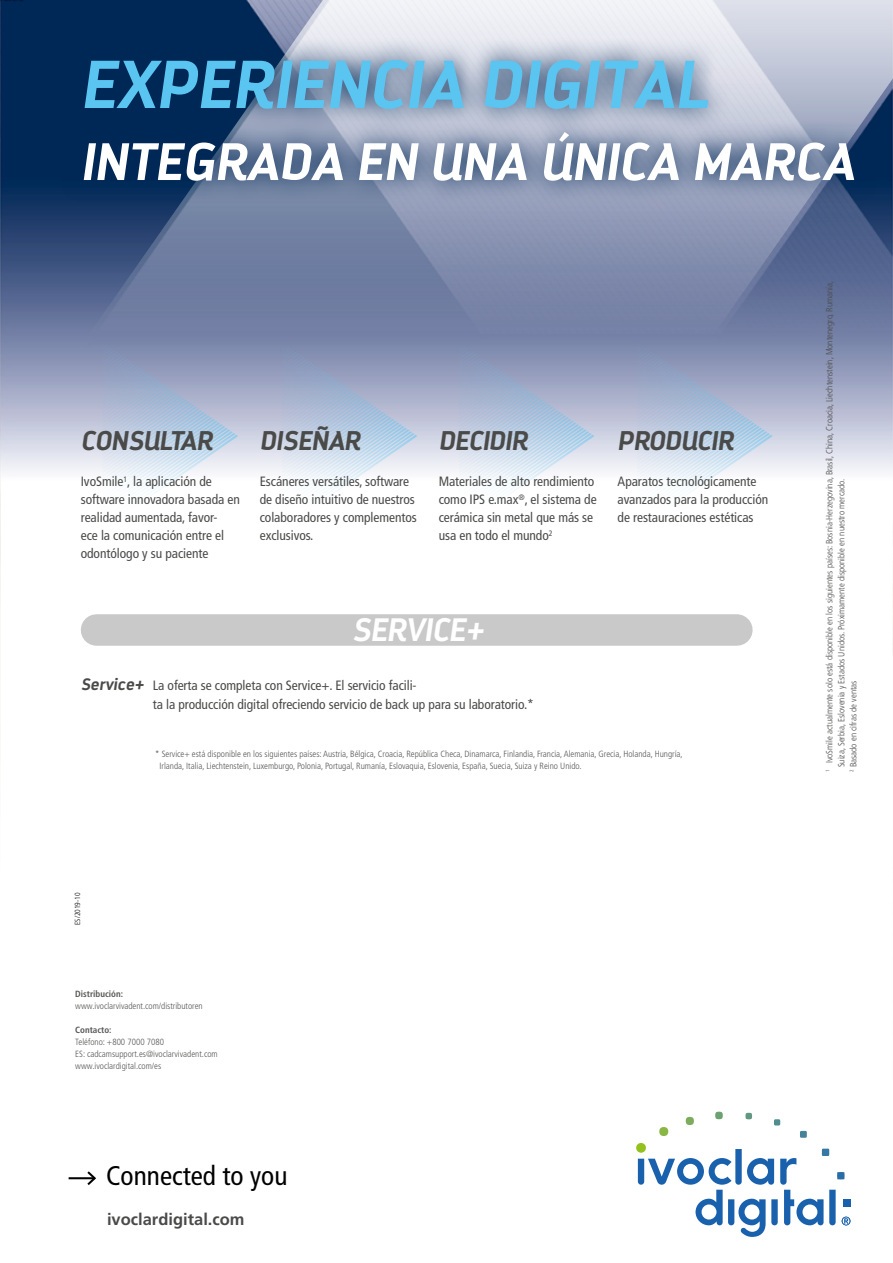
<style>
.page{position:relative;width:893px;height:1263px;background:#fff}
.page>*{position:absolute;margin:0;border:0;box-sizing:border-box;transform-origin:0 0}
.t1{font:italic 700 67.5px "Darwin Alt";letter-spacing:.01em;color:#5bc5f2}
.t2{font:italic 700 52.5px "Darwin Alt";letter-spacing:.01em;color:#fff}
.t3{font:italic 700 32.4px "Darwin Alt";letter-spacing:-.005em;color:#fff}
.t4{font:italic 700 27px "Darwin Alt";letter-spacing:-.005em;color:#4a4a49}
.t5{font:condensed 27px "Frutiger";color:#000}
.t6{font:700 16.5px "Frutiger";color:#4a4a49}
.t7{font:condensed 13.5px/18px "Frutiger";letter-spacing:-.005em;color:#4a4a49}
.t8{font:300 condensed 9px/12px "Frutiger";color:#575756}
.t9{font:300 condensed 9px "Frutiger";color:#4a4a49}
.t10{font:700 condensed 9px "Frutiger";color:#575756}
.t11{font:300 condensed 7.5px "Frutiger";color:#000}
.s1{font-family:"Darwin Alt";font-weight:700;font-style:italic;font-stretch:normal;font-size:16.5px}
</style>
<div class="page">
<img style="left:0;top:0;width:893px;height:1226px">
<hr style="left:69px;top:1177px;width:26px;height:2px;background:#000">
<svg style="left:85px;top:1169px;width:13px;height:18px"></svg>
<div style="left:822px;top:1148px;width:7px;height:8px;background:#3478a3"></div>
<div style="left:843px;top:1199px;width:7px;height:8px;background:#1961ac"></div>
<div style="left:837px;top:1172px;width:8px;height:7px;background:#2a6ca8"></div>
<svg style="left:829px;top:1190px;width:7px;height:35px"></svg>
<svg style="left:842px;top:1217px;width:8px;height:8px"></svg>
<svg style="left:636px;top:1112px;width:187px;height:125px"></svg>
<div style="left:880px;top:1080px;width:13px;height:183px;background:#fff"></div>
<svg style="left:81px;top:0;width:812px;height:345px;background:#7c89a9"></svg>
<svg style="left:62px;top:37px;width:813px;height:167px;background:#7184a1"></svg>
<div style="left:97px;top:614px;width:640px;height:32px;background:#c9c9c9"></div>
<svg style="left:103px;top:343px;width:135px;height:187px"></svg>
<svg style="left:282px;top:343px;width:135px;height:187px"></svg>
<svg style="left:459px;top:343px;width:135px;height:187px"></svg>
<svg style="left:637px;top:343px;width:136px;height:187px"></svg>
<h1 class="t1" style="left:81px;top:43px;width:629px">EXPERIENCIA DIGITAL</h1>
<h2 class="t2" style="left:81px;top:130px;width:775px">INTEGRADA EN UNA ÚNICA MARCA</h2>
<h3 class="t4" style="left:81px;top:424px;width:133px">CONSULTAR</h3>
<p class="t7" style="left:81px;top:472px;width:161px">IvoSmile<sup>1</sup>, la aplicación de software innovadora basada en realidad aumentada, favor-<br>ece la comunicación entre el odontólogo y su paciente</p>
<h3 class="t4" style="left:260px;top:424px;width:102px">DISEÑAR</h3>
<p class="t7" style="left:260px;top:472px;width:159px">Escáneres versátiles, software de diseño intuitivo de nuestros colaboradores y complementos exclusivos.</p>
<h3 class="t4" style="left:439px;top:424px;width:90px">DECIDIR</h3>
<p class="t7" style="left:439px;top:472px;width:160px">Materiales de alto rendimiento como IPS e.max<sup>®</sup>, el sistema de cerámica sin metal que más se usa en todo el mundo<sup>2</sup></p>
<h3 class="t4" style="left:618px;top:424px;width:117px">PRODUCIR</h3>
<p class="t7" style="left:618px;top:472px;width:152px">Aparatos tecnológicamente avanzados para la producción de restauraciones estéticas</p>
<h3 class="t3" style="left:352px;top:609px;width:133px">SERVICE+</h3>
<p class="t7" style="left:153px;top:675px;width:383px;line-height:19.5px;text-indent:-72px"><span class="s1">Service+</span> La oferta se completa con Service+. El servicio facili-<br>ta la producción digital ofreciendo servicio de back up para su laboratorio.*</p>
<p class="t11" style="left:73px;top:925px;width:34px;rotate:-90deg">ES/2019-10</p>
<p class="t8" style="left:160px;top:748px;width:525px;text-indent:-4px">* Service+ está disponible en los siguientes países: Austria, Bélgica, Croacia, República Checa, Dinamarca, Finlandia, Francia, Alemania, Grecia, Holanda, Hungría,<br>Irlanda, Italia, Liechtenstein, Luxemburgo, Polonia, Portugal, Rumanía, Eslovaquia, Eslovenia, España, Suecia, Suiza y Reino Unido.</p>
<p class="t10" style="left:75px;top:988px;width:49px">Distribución:</p>
<p class="t8" style="left:75px;top:1000px;width:129px">www.ivoclarvivadent.com/distributoren</p>
<p class="t10" style="left:75px;top:1024px;width:38px">Contacto:</p>
<p class="t8" style="left:75px;top:1036px;width:144px">Teléfono: +800 7000 7080<br>ES: cadcamsupport.es@ivoclarvivadent.com www.ivoclardigital.com/es</p>
<h3 class="t5" style="left:106px;top:1160px;width:183px">Connected to you</h3>
<p class="t6" style="left:107px;top:1209px;width:139px">ivoclardigital.com</p>
<p class="t9" style="left:824px;top:772px;width:493px;rotate:-90deg"><sup>1</sup> IvoSmile actualmente solo está disponible en los siguientes países: Bosnia-Herzegovina, Brasil, China, Croacia, Liechtenstein, Montenegro, Rumanía,</p>
<p class="t9" style="left:836px;top:767px;width:290px;rotate:-90deg">Suiza, Serbia, Eslovenia y Estados Unidos. Próximamente disponible en nuestro mercado.</p>
<p class="t9" style="left:848px;top:772px;width:93px;rotate:-90deg"><sup>2</sup> Basado en cifras de ventas</p>
</div>
